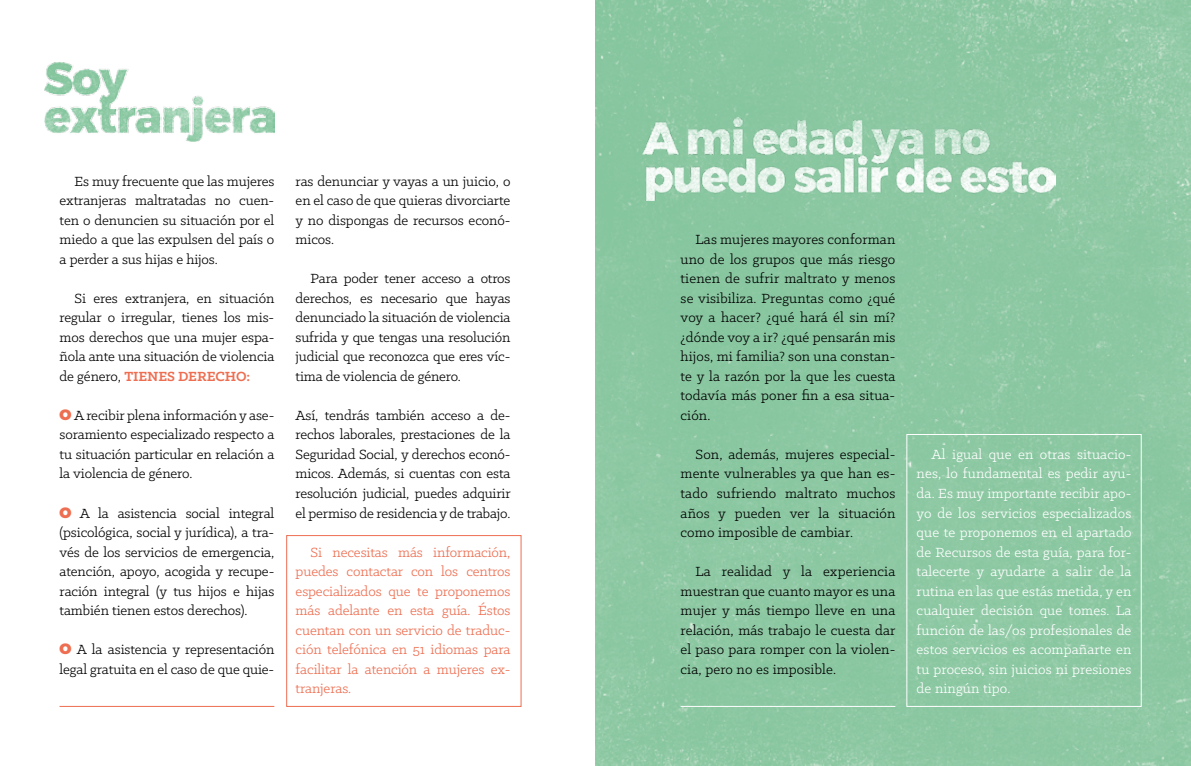
<style>
.page{position:relative;width:1191px;height:766px;background:#fff}
.page>*{position:absolute;margin:0;border:0;box-sizing:border-box;transform-origin:0 0}
.t1{font:15px/19.5px "Klinic Slab";letter-spacing:-.005em;color:#000;text-align:justify}
.t2{font:15px/19.5px "Klinic Slab";letter-spacing:.01em;color:#fff;text-align:justify}
.t3{font:15px/19.5px "Klinic Slab";letter-spacing:-.005em;color:#ed6e51;text-align:justify}
.s1{font-weight:700;color:#ed6e51}
.s2{font-family:"Montserrat";font-weight:900;color:#ed6e51}
</style>
<div class="page">
<div style="left:595px;top:0;width:596px;height:765px;background:#8cc8a3"></div>
<hr style="left:60px;top:705px;width:214px;height:1px;background:#ed6e51">
<hr style="left:680px;top:705px;width:215px;height:1px;background:#fff">
<img style="left:45px;top:62px;width:229px;height:79px">
<div style="left:286px;top:535px;width:235px;height:171px;border:1px solid #ed6e51"></div>
<div style="left:906px;top:434px;width:235px;height:272px;border:1px solid #fff"></div>
<img style="left:642px;top:117px;width:413px;height:83px">
<p class="t1" style="left:60px;top:171px;width:216px;text-indent:15px">Es muy frecuente que las mujeres extranjeras maltratadas no cuen&shy;ten o denuncien su situación por el miedo a que las expulsen del país o a perder a sus hijas e hijos.</p>
<p class="t1" style="left:60px;top:288px;width:216px;text-indent:15px">Si eres extranjera, en situación regular o irregular, tienes los mis&shy;mos derechos que una mujer espa&shy;ñola ante una situación de violencia de género, <span class="s1">TIENES DERECHO:</span></p>
<p class="t1" style="left:60px;top:405px;width:216px"><span class="s2">O</span> A recibir plena información y ase&shy;soramiento especializado respecto a tu situación particular en relación a la violencia de género.</p>
<p class="t1" style="left:60px;top:502px;width:216px"><span class="s2">O</span> A la asistencia social integral (psicológica, social y jurídica), a tra&shy;vés de los servicios de emergencia, atención, apoyo, acogida y recupe&shy;ración integral (y tus hijos e hijas también tienen estos derechos).</p>
<p class="t1" style="left:60px;top:639px;width:216px"><span class="s2">O</span> A la asistencia y representación legal gratuita en el caso de que quie-</p>
<p class="t1" style="left:296px;top:171px;width:216px">ras denunciar y vayas a un juicio, o en el caso de que quieras divorciarte y no dispongas de recursos econó&shy;micos.</p>
<p class="t1" style="left:296px;top:268px;width:216px;text-indent:15px">Para poder tener acceso a otros derechos, es necesario que hayas denunciado la situación de violencia sufrida y que tengas una resolución judicial que reconozca que eres víc&shy;tima de violencia de género.</p>
<p class="t1" style="left:296px;top:405px;width:216px">Así, tendrás también acceso a de&shy;rechos laborales, prestaciones de la Seguridad Social, y derechos econó&shy;micos. Además, si cuentas con esta resolución judicial, puedes adquirir el permiso de residencia y de trabajo.</p>
<p class="t3" style="left:296px;top:541px;width:216px;text-indent:15px">Si necesitas más información, puedes contactar con los centros especializados que te proponemos más adelante en esta guía. Éstos cuentan con un servicio de traduc&shy;ción telefónica en 51 idiomas para facilitar la atención a mujeres ex&shy;tranjeras.</p>
<p class="t1" style="left:680px;top:229px;width:216px;text-indent:15px">Las mujeres mayores conforman uno de los grupos que más riesgo tienen de sufrir maltrato y menos se visibiliza. Preguntas como ¿qué voy a hacer? ¿qué hará él sin mí? ¿dónde voy a ir? ¿qué pensarán mis hijos, mi familia? son una constan&shy;te y la razón por la que les cuesta todavía más poner fin a esa situa&shy;ción.</p>
<p class="t1" style="left:680px;top:444px;width:216px;text-indent:15px">Son, además, mujeres especial&shy;mente vulnerables ya que han es&shy;tado sufriendo maltrato muchos años y pueden ver la situación como imposible de cambiar.</p>
<p class="t1" style="left:680px;top:561px;width:216px;text-indent:15px">La realidad y la experiencia muestran que cuanto mayor es una mujer y más tiempo lleve en una relación, más trabajo le cuesta dar el paso para romper con la violen&shy;cia, pero no es imposible.</p>
<p class="t2" style="left:916px;top:444px;width:216px;text-indent:15px">Al igual que en otras situacio&shy;nes, lo fundamental es pedir ayu&shy;da. Es muy importante recibir apo&shy;yo de los servicios especializados que te proponemos en el apartado de Recursos de esta guía, para for&shy;talecerte y ayudarte a salir de la rutina en las que estás metida, y en cualquier decisión que tomes. La función de las/os profesionales de estos servicios es acompañarte en tu proceso, sin juicios ni presiones de ningún tipo.</p>
</div>
